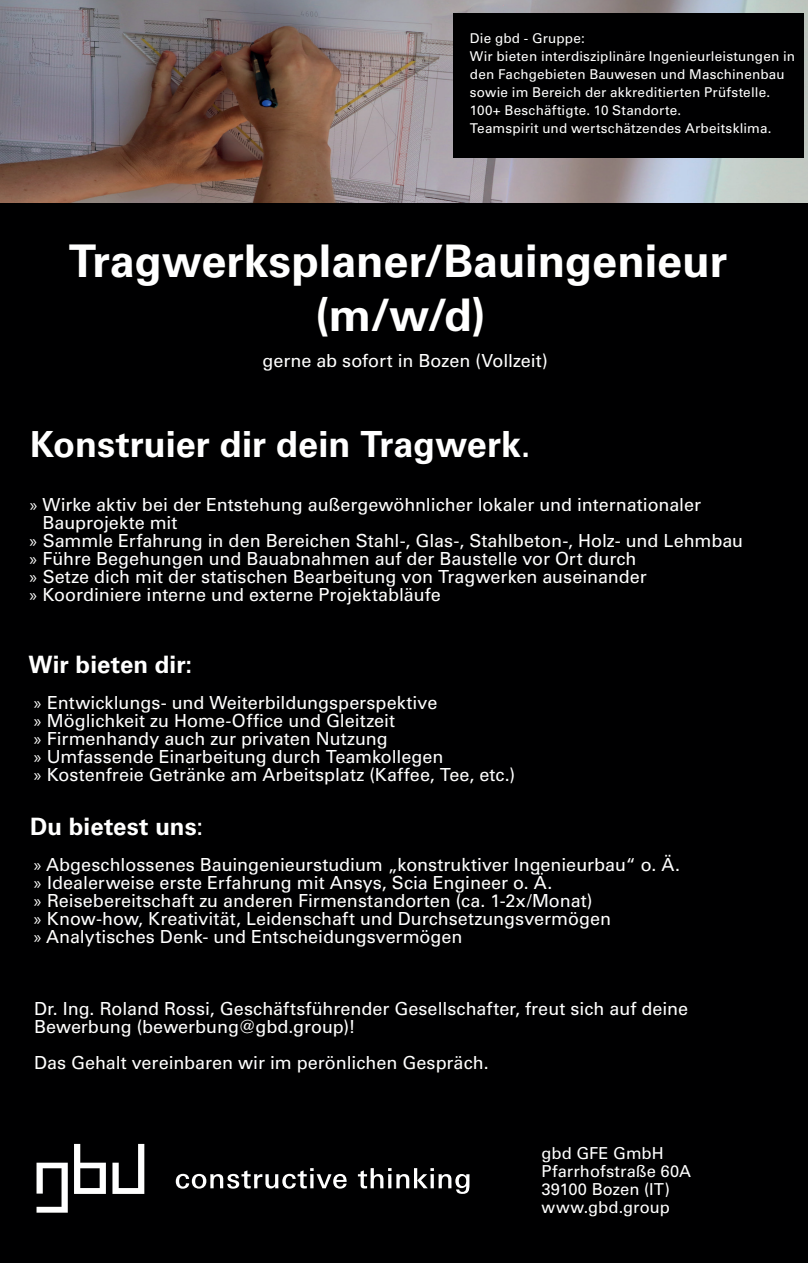
<style>
.page{position:relative;width:808px;height:1263px;background:#fff}
.page>*{position:absolute;margin:0;border:0;box-sizing:border-box;transform-origin:0 0}
.t1{font:700 45px/54px "Univers LT Std";letter-spacing:-.005em;color:#fff;text-align:center}
.t2{font:700 36px "Univers LT Std";color:#fff}
.t3{font:700 24px "Univers LT Std";letter-spacing:.005em;color:#fff}
.t4{font:18px/18px "Univers LT Std";color:#fff}
.t5{font:16.5px/18px "Univers LT Std";letter-spacing:.005em;color:#fff}
.t6{font:13.5px/18px "Univers LT Std";letter-spacing:.015em;color:#fff}
.s1{font-weight:400}
.s2{font-family:"Myriad Pro"}
</style>
<div class="page">
<div style="left:0;top:217px;width:808px;height:927px;background:#000001"></div>
<div style="left:0;top:1144px;width:808px;height:119px;background:#000001"></div>
<img style="left:0;top:0;width:808px;height:203px">
<svg style="left:176px;top:1168px;width:293px;height:26px"></svg>
<svg style="left:74px;top:1144px;width:32px;height:50px"></svg>
<svg style="left:37px;top:1163px;width:31px;height:50px"></svg>
<svg style="left:112px;top:1144px;width:32px;height:50px"></svg>
<div style="left:453px;top:13px;width:351px;height:144px;background:#000001"></div>
<p class="t6" style="left:470px;top:29px;width:327px">Die gbd - Gruppe:<br>Wir bieten interdisziplinäre Ingenieurleistungen in den Fachgebieten Bauwesen und Maschinenbau sowie im Bereich der akkreditierten Prüfstelle.<br>100+ Beschäftigte. 10 Standorte.<br>Teamspirit und wertschätzendes Arbeitsklima.</p>
<h1 class="t1" style="left:69px;top:234px;width:660px">Tragwerksplaner/Bauingenieur (m/w/d)</h1>
<p class="t4" style="left:262px;top:351px;width:287px">gerne ab sofort in Bozen (Vollzeit)</p>
<h2 class="t2" style="left:30px;top:422px;width:502px">Konstruier dir dein Tragwerk<span class="s1">.</span></h2>
<p class="t4" style="left:30px;top:495px;width:673px"><span class="s2">»</span> Wirke aktiv bei der Entstehung außergewöhnlicher lokaler und internationaler</p>
<p class="t4" style="left:43px;top:513px;width:137px">Bauprojekte mit</p>
<p class="t4" style="left:30px;top:531px;width:715px"><span class="s2">»</span> Sammle Erfahrung in den Bereichen Stahl-, Glas-, Stahlbeton-, Holz- und Lehmbau</p>
<p class="t4" style="left:30px;top:549px;width:608px"><span class="s2">»</span> Führe Begehungen und Bauabnahmen auf der Baustelle vor Ort durch</p>
<p class="t4" style="left:30px;top:567px;width:619px"><span class="s2">»</span> Setze dich mit der statischen Bearbeitung von Tragwerken auseinander</p>
<p class="t4" style="left:30px;top:585px;width:413px"><span class="s2">»</span> Koordiniere interne und externe Projektabläufe</p>
<h3 class="t3" style="left:29px;top:650px;width:165px">Wir bieten dir:</h3>
<p class="t4" style="left:34px;top:693px;width:483px"><span class="s2">»</span> Entwicklungs- und Weiterbildungsperspektive<br><span class="s2">»</span> Möglichkeit zu Home-Office und Gleitzeit<br><span class="s2">»</span> Firmenhandy auch zur privaten Nutzung<br><span class="s2">»</span> Umfassende Einarbeitung durch Teamkollegen<br><span class="s2">»</span> Kostenfreie Getränke am Arbeitsplatz (Kaffee, Tee, etc.)</p>
<h3 class="t3" style="left:30px;top:812px;width:174px">Du bietest uns<span class="s1">:</span></h3>
<p class="t4" style="left:34px;top:855px;width:647px"><span class="s2">»</span> Abgeschlossenes Bauingenieurstudium „konstruktiver Ingenieurbau“ o. Ä. <span class="s2">»</span> Idealerweise erste Erfahrung mit Ansys, Scia Engineer o. Ä.<br><span class="s2">»</span> Reisebereitschaft zu anderen Firmenstandorten (ca. 1-2x/Monat)<br><span class="s2">»</span> Know-how, Kreativität, Leidenschaft und Durchsetzungsvermögen<br><span class="s2">»</span> Analytisches Denk- und Entscheidungsvermögen</p>
<p class="t4" style="left:34px;top:999px;width:656px">Dr. Ing. Roland Rossi, Geschäftsführender Gesellschafter, freut sich auf deine<br>Bewerbung (bewerbung@gbd.group)!</p>
<p class="t4" style="left:34px;top:1053px;width:456px">Das Gehalt vereinbaren wir im perönlichen Gespräch.</p>
<p class="t5" style="left:541px;top:1144px;width:151px">gbd GFE GmbH<br>Pfarrhofstraße 60A<br>39100 Bozen (IT) www.gbd.group</p>
</div>
